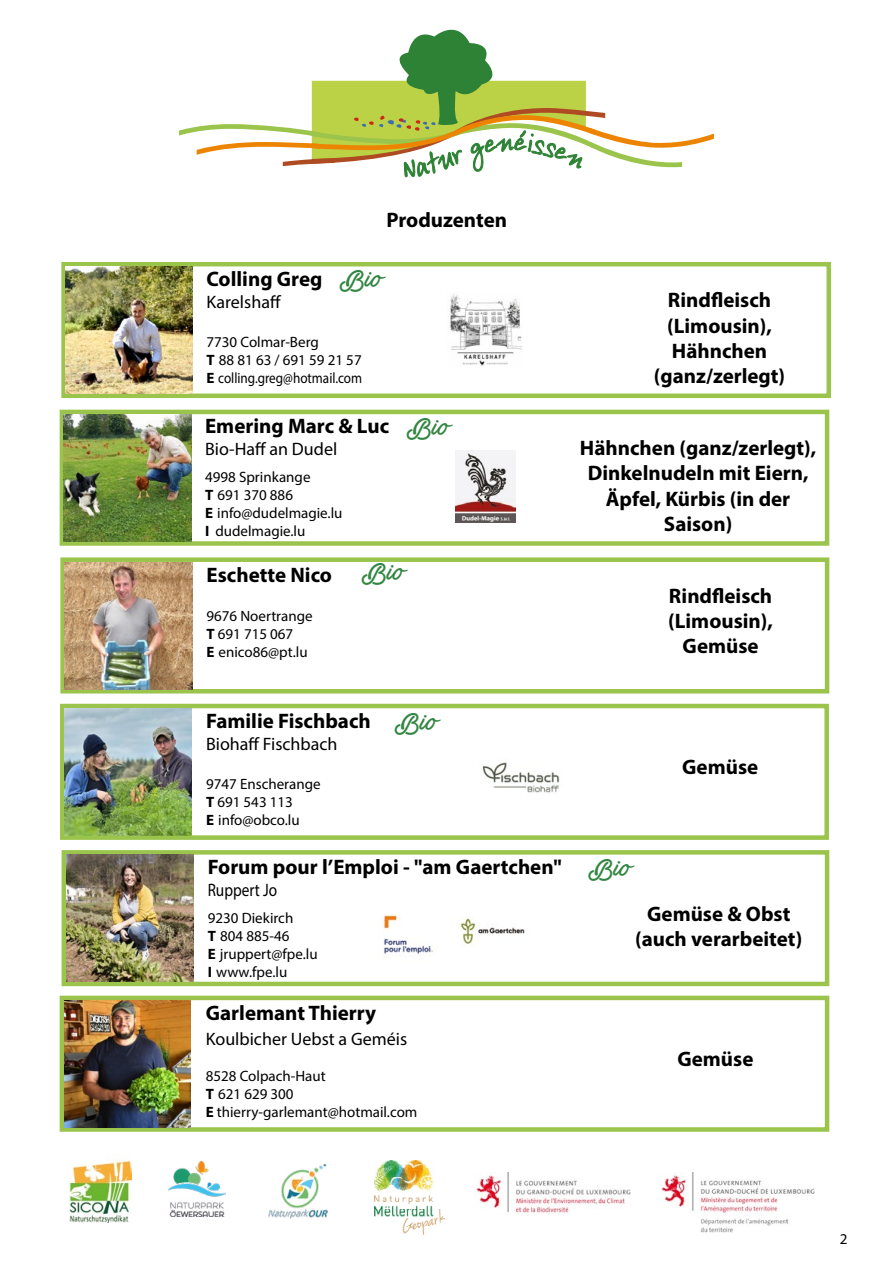
<style>
.page{position:relative;width:893px;height:1263px;background:#fff}
.page>*{position:absolute;margin:0;border:0;box-sizing:border-box;transform-origin:0 0}
.t1{font:27px "Actonia PERSONALUSE";color:#328641}
.t2{font:700 21px/25.2px "Myriad Pro";color:#000;text-align:center}
.t3{font:18px "Myriad Pro";color:#000}
.t4{font:18px "Myriad Pro";color:#000;scale:.85 1}
.t5{font:15px/18px "Myriad Pro";color:#000}
.s1{font-weight:700}
</style>
<div class="page">
<svg style="left:179px;top:29px;width:535px;height:148px"></svg>
<div style="left:60px;top:557px;width:769px;height:136px;border:4px solid #9ac44b"></div>
<img style="left:65px;top:562px;width:127px;height:127px">
<div style="left:60px;top:996px;width:769px;height:136px;border:4px solid #9ac44b"></div>
<img style="left:64px;top:1000px;width:126px;height:127px">
<div style="left:62px;top:850px;width:767px;height:136px;border:4px solid #9ac44b"></div>
<img style="left:66px;top:854px;width:128px;height:128px">
<img style="left:383px;top:915px;width:50px;height:39px">
<img style="left:70px;top:1160px;width:61px;height:62px">
<img style="left:169px;top:1161px;width:56px;height:55px">
<img style="left:268px;top:1164px;width:60px;height:55px">
<img style="left:374px;top:1160px;width:71px;height:74px">
<div style="left:60px;top:410px;width:769px;height:136px;border:4px solid #9ac44b"></div>
<img style="left:63px;top:414px;width:128px;height:127px">
<img style="left:455px;top:450px;width:60px;height:72px">
<div style="left:61px;top:262px;width:770px;height:136px;border:4px solid #9ac44b"></div>
<img style="left:65px;top:266px;width:128px;height:128px">
<img style="left:450px;top:294px;width:72px;height:72px">
<img style="left:661px;top:1172px;width:154px;height:61px">
<img style="left:476px;top:1173px;width:155px;height:41px">
<img style="left:459px;top:918px;width:66px;height:27px">
<div style="left:60px;top:704px;width:769px;height:136px;border:4px solid #9ac44b"></div>
<img style="left:64px;top:708px;width:128px;height:127px">
<img style="left:482px;top:762px;width:78px;height:31px">
<h2 class="t2" style="left:386px;top:206px;width:122px">Produzenten</h2>
<h1 class="t1" style="left:340px;top:266px;width:44px">Bio</h1>
<h2 class="t2" style="left:207px;top:266px;width:117px">Colling Greg</h2>
<p class="t3" style="left:207px;top:290px;width:76px">Karelshaff</p>
<p class="t5" style="left:207px;top:333px;width:157px">7730 Colmar-Berg<br><span class="s1">T</span> 88 81 63 / 691 59 21 57<br><span class="s1">E</span> colling.greg@hotmail.com</p>
<h2 class="t2" style="left:205px;top:413px;width:186px">Emering Marc &amp; Luc</h2>
<p class="t3" style="left:205px;top:438px;width:134px">Bio-Haff an Dudel</p>
<p class="t5" style="left:205px;top:468px;width:139px">4998 Sprinkange<br><span class="s1">T</span> 691 370 886<br><span class="s1">E</span> info@dudelmagie.lu<br><span class="s1">I</span> dudelmagie.lu</p>
<h1 class="t1" style="left:407px;top:413px;width:44px">Bio</h1>
<h2 class="t2" style="left:206px;top:561px;width:127px">Eschette Nico</h2>
<p class="t5" style="left:206px;top:607px;width:108px">9676 Noertrange<br><span class="s1">T</span> 691 715 067<br><span class="s1">E</span> enico86@pt.lu</p>
<h1 class="t1" style="left:362px;top:558px;width:44px">Bio</h1>
<h2 class="t2" style="left:206px;top:708px;width:166px">Familie Fischbach</h2>
<p class="t3" style="left:206px;top:732px;width:133px">Biohaff Fischbach</p>
<p class="t5" style="left:206px;top:775px;width:116px">9747 Enscherange<br><span class="s1">T</span> 691 543 113<br><span class="s1">E</span> info@obco.lu</p>
<h1 class="t1" style="left:395px;top:708px;width:44px">Bio</h1>
<h2 class="t2" style="left:654px;top:287px;width:133px">Rindfleisch (Limousin),<br>Hähnchen (ganz/zerlegt)</h2>
<h2 class="t2" style="left:580px;top:435px;width:238px">Hähnchen (ganz/zerlegt),<br>Dinkelnudeln mit Eiern,<br>Äpfel, Kürbis (in der<br>Saison)</h2>
<h2 class="t2" style="left:668px;top:582px;width:106px">Rindfleisch (Limousin),<br>Gemüse</h2>
<h2 class="t2" style="left:682px;top:754px;width:78px">Gemüse</h2>
<h1 class="t1" style="left:588px;top:854px;width:44px">Bio</h1>
<h2 class="t2" style="left:208px;top:854px;width:355px">Forum pour l’Emploi - "am Gaertchen"</h2>
<p class="t4" style="left:208px;top:878px;width:83px">Ruppert Jo</p>
<p class="t5" style="left:208px;top:908px;width:111px">9230 Diekirch<br><span class="s1">T</span> 804 885-46<br><span class="s1">E</span> jruppert@fpe.lu<br><span class="s1">I</span> www.fpe.lu</p>
<h2 class="t2" style="left:635px;top:901px;width:169px">Gemüse &amp; Obst (auch verarbeitet)</h2>
<h2 class="t2" style="left:206px;top:999px;width:172px">Garlemant Thierry</h2>
<p class="t3" style="left:206px;top:1028px;width:203px">Koulbicher Uebst a Geméis</p>
<p class="t5" style="left:206px;top:1067px;width:213px">8528 Colpach-Haut<br><span class="s1">T</span> 621 629 300<br><span class="s1">E</span> thierry-garlemant@hotmail.com</p>
<h2 class="t2" style="left:677px;top:1046px;width:78px">Gemüse</h2>
<p class="t5" style="left:840px;top:1230px;width:9px">2</p>
</div>
